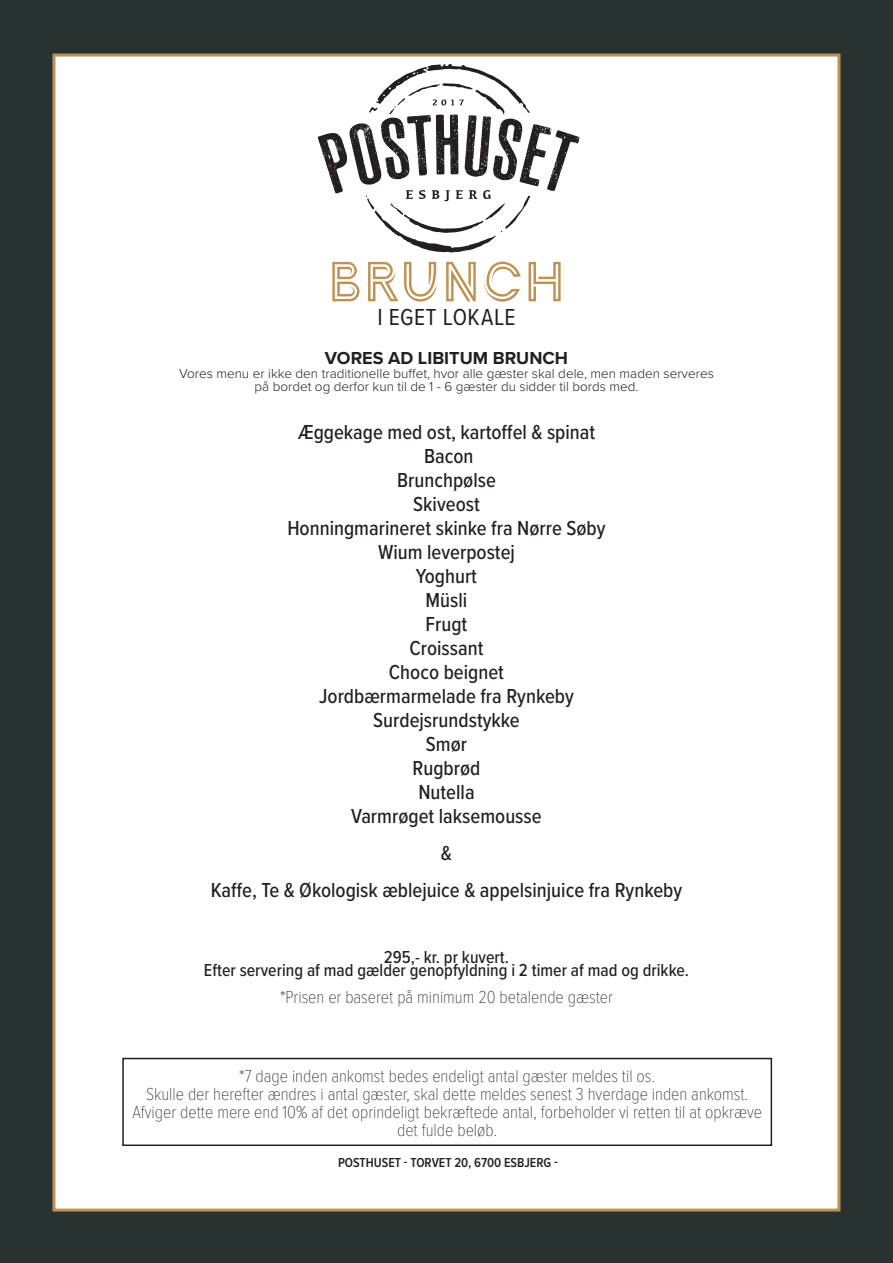
<style>
.page{position:relative;width:893px;height:1263px;background:#283231}
.page>*{position:absolute;margin:0;border:0;box-sizing:border-box;transform-origin:0 0}
.Overskrift{font:60px "Continuo";letter-spacing:.02em;color:#c09251}
.Overskrift-2{font:24px "Proxima Nova Cond";letter-spacing:.02em;color:#231f20}
.Overskrift-3{font:500 21px/24px "Proxima Nova Cond";color:#231f20;text-align:center}
.txt{font:500 21px "Proxima Nova Cond";color:#231f20}
.txt-2{font:100 18px/18px "Proxima Nova Cond";color:#231f20;text-align:center}
.txt-3{font:500 18px/13.5px "Proxima Nova Cond";color:#231f20;text-align:center}
.Overskrift-4{font:700 18px "Proxima Nova";color:#231f20}
.Overskrift-5{font:300 13.5px/13.5px "Proxima Nova";color:#231f20;text-align:center}
.txt-4{font:600 13.5px "Proxima Nova Cond";color:#231f20}
</style>
<div class="page">
<div style="left:52px;top:54px;width:788px;height:1157px;background:#fff;border:3px solid #c09251"></div>
<div style="left:122px;top:1058px;width:650px;height:88px;border:2px solid #231f20"></div>
<svg style="left:318px;top:64px;width:261px;height:189px"></svg>
<p class="Overskrift" style="left:328px;top:252px;width:239px">BRUNCH</p>
<p class="Overskrift-2" style="left:377px;top:300px;width:140px">I EGET LOKALE</p>
<p class="Overskrift-4" style="left:325px;top:345px;width:245px">VORES AD LIBITUM BRUNCH</p>
<p class="Overskrift-5" style="left:179px;top:366px;width:536px">Vores menu er ikke den traditionelle buffet, hvor alle gæster skal dele, men maden serveres på bordet og derfor kun til de 1 - 6 gæster du sidder til bords med.</p>
<p class="Overskrift-3" style="left:287px;top:420px;width:320px">Æggekage med ost, kartoffel &amp; spinat<br>Bacon<br>Brunchpølse<br>Skiveost<br>Honningmarineret skinke fra Nørre Søby<br>Wium leverpostej<br>Yoghurt<br>Müsli<br>Frugt<br>Croissant<br>Choco beignet<br>Jordbærmarmelade fra Rynkeby<br>Surdejsrundstykke<br>Smør<br>Rugbrød<br>Nutella<br>Varmrøget laksemousse</p>
<p class="Overskrift-3" style="left:441px;top:840px;width:13px">&amp;</p>
<p class="txt" style="left:211px;top:874px;width:473px">Kaffe, Te &amp; Økologisk æblejuice &amp; appelsinjuice fra Rynkeby</p>
<p class="txt-3" style="left:204px;top:949px;width:487px">295,- kr. pr kuvert.<br>Efter servering af mad gælder genopfyldning i 2 timer af mad og drikke.</p>
<p class="txt-2" style="left:280px;top:987px;width:334px">*Prisen er baseret på minimum 20 betalende gæster</p>
<p class="txt-2" style="left:132px;top:1066px;width:631px">*7 dage inden ankomst bedes endeligt antal gæster meldes til os.<br>Skulle der herefter ændres i antal gæster, skal dette meldes senest 3 hverdage inden ankomst.<br>Afviger dette mere end 10% af det oprindeligt bekræftede antal, forbeholder vi retten til at opkræve det fulde beløb.</p>
<p class="txt-4" style="left:338px;top:1153px;width:221px">POSTHUSET - TORVET 20, 6700 ESBJERG -</p>
</div>
